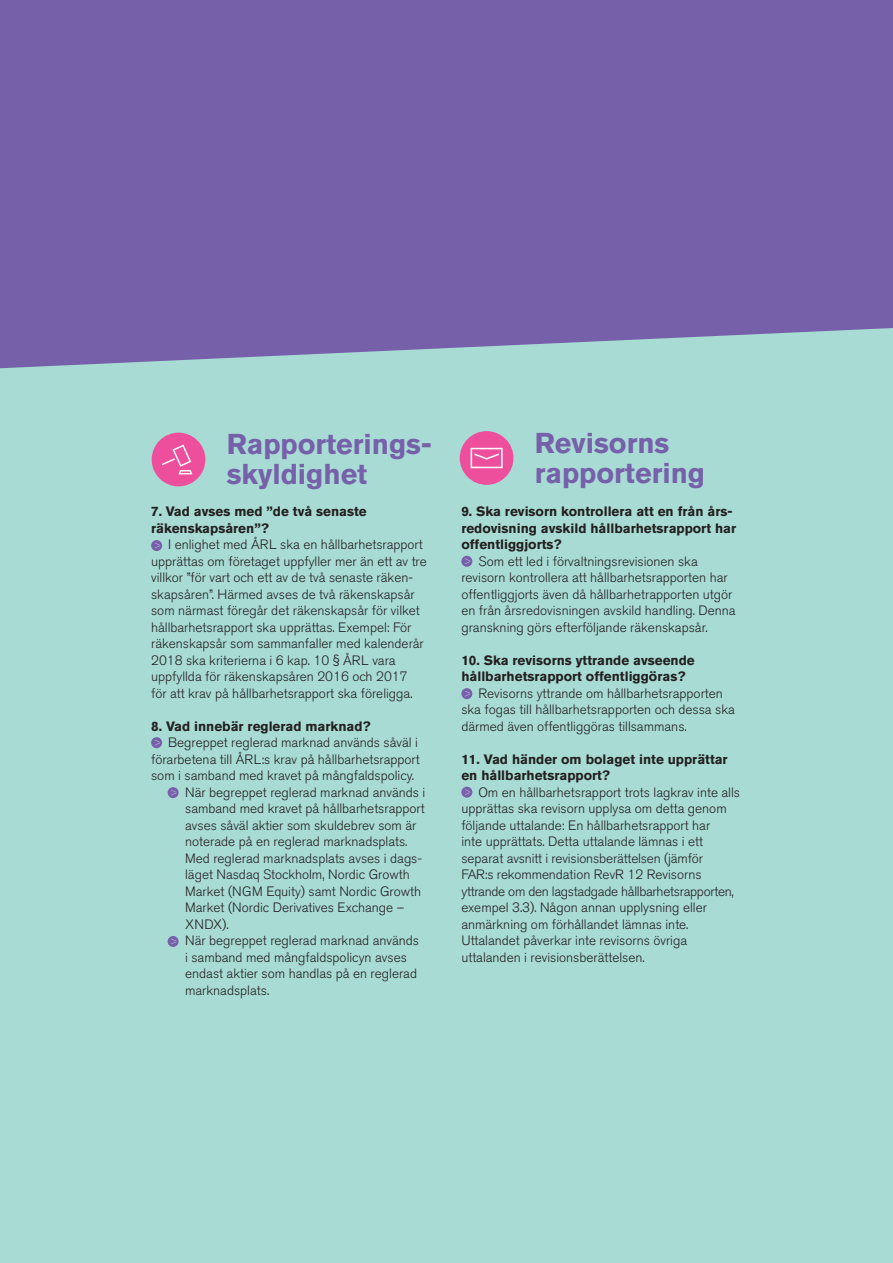
<style>
.page{position:relative;width:893px;height:1263px;background:#a8dbd4}
.page>*{position:absolute;margin:0;border:0;box-sizing:border-box;transform-origin:0 0}
.t1{font:700 28.5px/30px "Akzidenz Grotesk BE";color:#7660aa}
.t2{font:300 13.5px/16.5px "Akzidenz Grotesk BE";color:#231f20}
.t3{font:700 13.5px/16.5px "Akzidenz Grotesk BE";color:#231f20}
</style>
<div class="page">
<div style="left:0;top:0;width:893px;height:368px;background:#7660aa"></div>
<div style="left:460px;top:431px;width:53px;height:54px;background:#ee4f9d;border-radius:50%"></div>
<svg style="left:471px;top:448px;width:32px;height:20px"></svg>
<div style="left:152px;top:433px;width:53px;height:53px;background:#ee4f9d;border-radius:50%"></div>
<svg style="left:162px;top:445px;width:30px;height:29px"></svg>
<div style="left:151px;top:540px;width:11px;height:11px;background:#7660aa;border-radius:50%"></div>
<svg style="left:155px;top:543px;width:5px;height:5px"></svg>
<svg style="left:151px;top:737px;width:11px;height:11px"></svg>
<div style="left:168px;top:787px;width:11px;height:11px;background:#7660aa;border-radius:50%"></div>
<svg style="left:171px;top:790px;width:5px;height:5px"></svg>
<div style="left:168px;top:936px;width:11px;height:11px;background:#7660aa;border-radius:50%"></div>
<svg style="left:171px;top:939px;width:5px;height:5px"></svg>
<svg style="left:461px;top:556px;width:11px;height:11px"></svg>
<div style="left:461px;top:688px;width:11px;height:11px;background:#7660aa;border-radius:50%"></div>
<svg style="left:465px;top:691px;width:5px;height:5px"></svg>
<div style="left:461px;top:787px;width:11px;height:11px;background:#7660aa;border-radius:50%"></div>
<svg style="left:465px;top:789px;width:5px;height:6px"></svg>
<h1 class="t1" style="left:227px;top:429px;width:207px">Rapporterings&shy;skyldighet</h1>
<h1 class="t1" style="left:535px;top:428px;width:172px">Revisorns rapportering</h1>
<p class="t3" style="left:151px;top:503px;width:217px">7. Vad avses med ”de två senaste räkenskapsåren”?</p>
<p class="t2" style="left:151px;top:537px;width:277px;text-indent:17px">I enlighet med ÅRL ska en hållbarhetsrapport upprättas om företaget uppfyller mer än ett av tre villkor ”för vart och ett av de två senaste räken&shy;skapsåren”. Härmed avses de två räkenskapsår som närmast föregår det räkenskapsår för vilket hållbarhetsrapport ska upprättas. Exempel: För räkenskapsår som sammanfaller med kalenderår 2018 ska kriterierna i 6 kap. 10 § ÅRL vara uppfyllda för räkenskapsåren 2016 och 2017<br>för att krav på hållbarhetsrapport ska föreligga.</p>
<p class="t3" style="left:151px;top:718px;width:221px">8. Vad innebär reglerad marknad?</p>
<p class="t2" style="left:168px;top:734px;width:251px">Begreppet reglerad marknad används såväl i</p>
<p class="t2" style="left:151px;top:751px;width:270px">förarbetena till ÅRL:s krav på hållbarhetsrapport</p>
<p class="t2" style="left:151px;top:767px;width:265px">som i samband med kravet på mångfaldspolicy.</p>
<p class="t2" style="left:185px;top:784px;width:242px">När begreppet reglerad marknad används i</p>
<p class="t2" style="left:185px;top:800px;width:241px">samband med kravet på hållbarhetsrapport</p>
<p class="t2" style="left:185px;top:817px;width:233px">avses såväl aktier som skuldebrev som är</p>
<p class="t2" style="left:185px;top:833px;width:224px">noterade på en reglerad marknadsplats.</p>
<p class="t2" style="left:185px;top:850px;width:238px">Med reglerad marknadsplats avses i dags-</p>
<p class="t2" style="left:185px;top:866px;width:226px">läget Nasdaq Stockholm, Nordic Growth</p>
<p class="t2" style="left:185px;top:883px;width:237px">Market (NGM Equity) samt Nordic Growth</p>
<p class="t2" style="left:185px;top:899px;width:221px">Market (Nordic Derivatives Exchange –</p>
<p class="t2" style="left:185px;top:916px;width:45px">XNDX).</p>
<p class="t2" style="left:185px;top:932px;width:235px">När begreppet reglerad marknad används</p>
<p class="t2" style="left:185px;top:949px;width:223px">i samband med mångfaldspolicyn avses</p>
<p class="t2" style="left:185px;top:965px;width:233px">endast aktier som handlas på en reglerad</p>
<p class="t2" style="left:185px;top:982px;width:86px">marknadsplats.</p>
<p class="t3" style="left:461px;top:503px;width:276px">9. Ska revisorn kontrollera att en från års&shy;redovisning avskild hållbarhetsrapport har offentliggjorts?</p>
<p class="t2" style="left:461px;top:553px;width:276px;text-indent:17px">Som ett led i förvaltningsrevisionen ska revisorn kontrollera att hållbarhetsrapporten har offentliggjorts även då hållbarhetrapporten utgör en från årsredovisningen avskild handling. Denna granskning görs efterföljande räkenskapsår.</p>
<p class="t3" style="left:461px;top:652px;width:235px">10. Ska revisorns yttrande avseende hållbarhetsrapport offentliggöras?</p>
<p class="t2" style="left:461px;top:685px;width:275px;text-indent:17px">Revisorns yttrande om hållbarhetsrapporten ska fogas till hållbarhetsrapporten och dessa ska därmed även offentliggöras tillsammans.</p>
<p class="t3" style="left:461px;top:751px;width:268px">11. Vad händer om bolaget inte upprättar en hållbarhetsrapport?</p>
<p class="t2" style="left:461px;top:784px;width:280px;text-indent:17px">Om en hållbarhetsrapport trots lagkrav inte alls upprättas ska revisorn upplysa om detta genom följande uttalande: En hållbarhetsrapport har<br>inte upprättats. Detta uttalande lämnas i ett separat avsnitt i revisionsberättelsen (jämför<br>FAR:s rekommendation RevR 12 Revisorns yttrande om den lagstadgade hållbarhetsrapporten, exempel 3.3). Någon annan upplysning eller anmärkning om förhållandet lämnas inte.<br>Uttalandet påverkar inte revisorns övriga uttalanden i revisionsberättelsen.</p>
</div>
